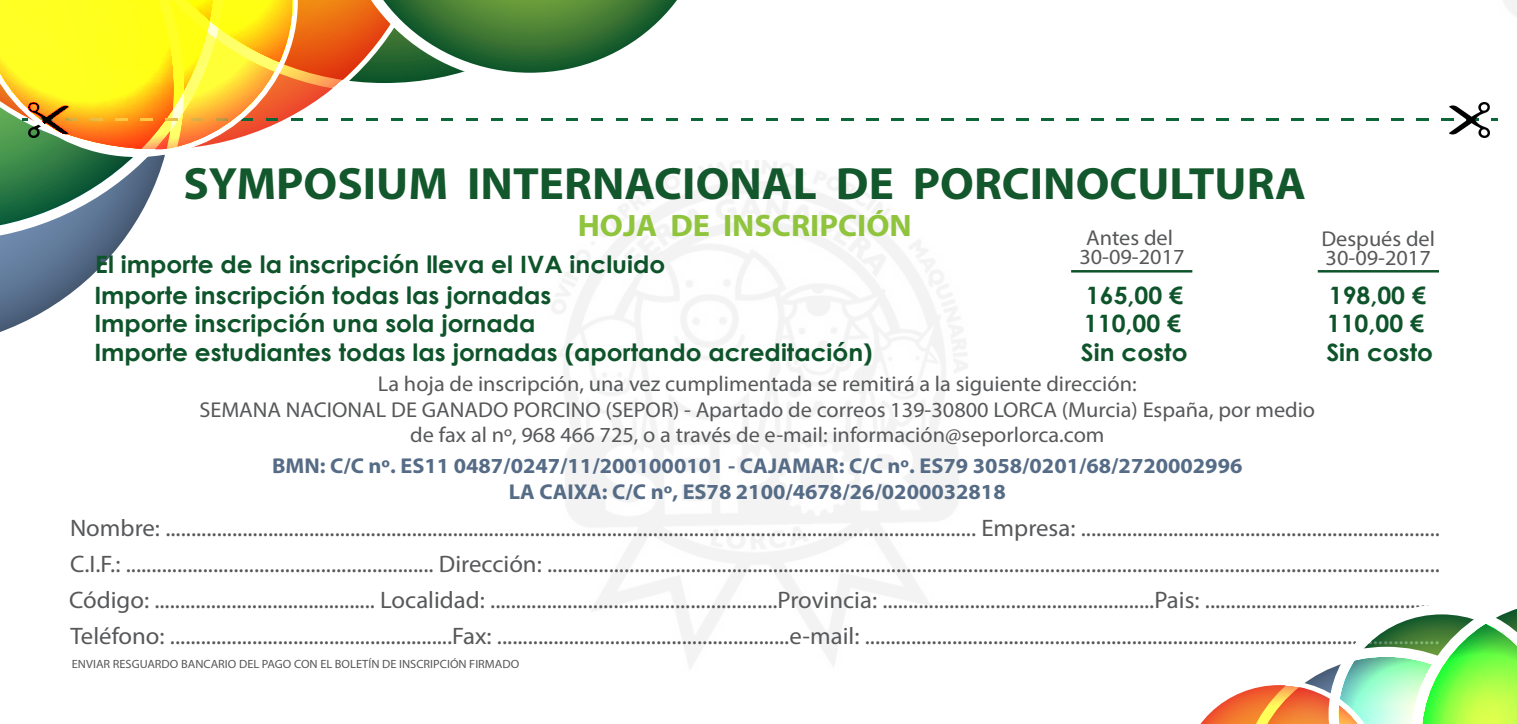
<style>
.page{position:relative;width:1517px;height:724px;background:#fff}
.page>*{position:absolute;margin:0;border:0;box-sizing:border-box;transform-origin:0 0}
.t1{font:700 45.5px "Myriad Pro";color:#13572c;scale:1.04 1}
.t2{font:700 31px "Myriad Pro";color:#90c43d;scale:1.04 1}
.t3{font:24px/35.8px "Myriad Pro";color:#57585a;text-align:justify;scale:1.04 1}
.t4{font:700 24px "Century Gothic";color:#0e542a;scale:1.04 1}
.t5{font:21.5px/25.8px "Myriad Pro";color:#57585a;text-align:center;scale:1.04 1}
.t6{font:700 21.5px/25.8px "Myriad Pro";color:#566c86;text-align:center;scale:1.04 1}
.t7{font:12px "Myriad Pro";color:#57585a;scale:1.04 1}
</style>
<div class="page">
<img style="left:1481px;top:0;width:35px;height:138px">
<hr style="left:1071px;top:270px;width:121px;height:2px;background:#0e542a">
<svg style="left:298px;top:93px;width:130px;height:26px"></svg>
<svg style="left:0;top:157px;width:165px;height:175px"></svg>
<svg style="left:298px;top:0;width:41px;height:93px"></svg>
<svg style="left:339px;top:0;width:338px;height:83px"></svg>
<svg style="left:1201px;top:609px;width:315px;height:114px"></svg>
<svg style="left:316px;top:119px;width:12px;height:2px"></svg>
<svg style="left:341px;top:119px;width:12px;height:2px"></svg>
<svg style="left:366px;top:119px;width:12px;height:2px"></svg>
<svg style="left:391px;top:119px;width:12px;height:2px"></svg>
<svg style="left:416px;top:119px;width:12px;height:2px"></svg>
<svg style="left:441px;top:119px;width:12px;height:2px"></svg>
<svg style="left:466px;top:119px;width:12px;height:2px"></svg>
<svg style="left:491px;top:119px;width:12px;height:2px"></svg>
<svg style="left:516px;top:119px;width:12px;height:2px"></svg>
<svg style="left:541px;top:119px;width:12px;height:2px"></svg>
<svg style="left:566px;top:119px;width:12px;height:2px"></svg>
<svg style="left:591px;top:119px;width:12px;height:2px"></svg>
<svg style="left:616px;top:119px;width:12px;height:2px"></svg>
<svg style="left:641px;top:119px;width:12px;height:2px"></svg>
<svg style="left:666px;top:119px;width:12px;height:2px"></svg>
<svg style="left:691px;top:119px;width:12px;height:2px"></svg>
<svg style="left:716px;top:119px;width:12px;height:2px"></svg>
<svg style="left:741px;top:119px;width:12px;height:2px"></svg>
<svg style="left:766px;top:119px;width:12px;height:2px"></svg>
<svg style="left:791px;top:119px;width:12px;height:2px"></svg>
<svg style="left:816px;top:119px;width:12px;height:2px"></svg>
<svg style="left:841px;top:119px;width:12px;height:2px"></svg>
<svg style="left:866px;top:119px;width:12px;height:2px"></svg>
<svg style="left:891px;top:119px;width:12px;height:2px"></svg>
<svg style="left:916px;top:119px;width:12px;height:2px"></svg>
<svg style="left:941px;top:119px;width:12px;height:2px"></svg>
<svg style="left:966px;top:119px;width:12px;height:2px"></svg>
<svg style="left:991px;top:119px;width:12px;height:2px"></svg>
<svg style="left:1016px;top:119px;width:12px;height:2px"></svg>
<svg style="left:1041px;top:119px;width:12px;height:2px"></svg>
<svg style="left:1066px;top:119px;width:12px;height:2px"></svg>
<svg style="left:1091px;top:119px;width:12px;height:2px"></svg>
<svg style="left:1116px;top:119px;width:12px;height:2px"></svg>
<svg style="left:1141px;top:119px;width:12px;height:2px"></svg>
<svg style="left:1166px;top:119px;width:12px;height:2px"></svg>
<svg style="left:1191px;top:119px;width:12px;height:2px"></svg>
<svg style="left:1216px;top:119px;width:12px;height:2px"></svg>
<svg style="left:1241px;top:119px;width:12px;height:2px"></svg>
<svg style="left:1266px;top:119px;width:12px;height:2px"></svg>
<svg style="left:1291px;top:119px;width:12px;height:2px"></svg>
<svg style="left:1316px;top:119px;width:12px;height:2px"></svg>
<svg style="left:1341px;top:119px;width:12px;height:2px"></svg>
<svg style="left:1366px;top:119px;width:12px;height:2px"></svg>
<svg style="left:1391px;top:119px;width:12px;height:2px"></svg>
<svg style="left:1416px;top:119px;width:12px;height:2px"></svg>
<svg style="left:1441px;top:119px;width:8px;height:2px"></svg>
<svg style="left:1491px;top:119px;width:6px;height:2px"></svg>
<img style="left:1449px;top:102px;width:40px;height:35px">
<svg style="left:0;top:0;width:298px;height:157px"></svg>
<hr style="left:1317px;top:270px;width:121px;height:2px;background:#0e542a">
<h1 class="t1" style="left:183px;top:154px;width:1080px">SYMPOSIUM INTERNACIONAL DE PORCINOCULTURA</h1>
<p class="t2" style="left:577px;top:205px;width:323px">HOJA DE INSCRIPCIÓN</p>
<p class="t5" style="left:1079px;top:228px;width:103px;line-height:19px">Antes del<br>30-09-2017</p>
<p class="t4" style="left:95px;top:249px;width:549px">El importe de la inscripción lleva el IVA incluido</p>
<p class="t5" style="left:1321px;top:229px;width:111px;line-height:19px;text-align:left">Después del<br>30-09-2017</p>
<p class="t4" style="left:94px;top:279px;width:441px">Importe inscripción todas las jornadas</p>
<p class="t4" style="left:1085px;top:279px;width:95px">165,00 €</p>
<p class="t4" style="left:1328px;top:279px;width:95px">198,00 €</p>
<p class="t4" style="left:94px;top:308px;width:426px">Importe inscripción una sola jornada</p>
<p class="t4" style="left:1083px;top:308px;width:95px">110,00 €</p>
<p class="t4" style="left:1326px;top:308px;width:95px">110,00 €</p>
<p class="t4" style="left:94px;top:337px;width:750px">Importe estudiantes todas las jornadas (aportando acreditación)</p>
<p class="t4" style="left:1080px;top:337px;width:104px">Sin costo</p>
<p class="t4" style="left:1326px;top:337px;width:104px">Sin costo</p>
<p class="t5" style="left:199px;top:370px;width:1074px">La hoja de inscripción, una vez cumplimentada se remitirá a la siguiente dirección:<br>SEMANA NACIONAL DE GANADO PORCINO (SEPOR) - Apartado de correos 139-30800 LORCA (Murcia) España, por medio de fax al nº, 968 466 725, o a través de e-mail: información@seporlorca.com</p>
<p class="t6" style="left:272px;top:452px;width:934px">BMN: C/C nº. ES11 0487/0247/11/2001000101 - CAJAMAR: C/C nº. ES79 3058/0201/68/2720002996<br>LA CAIXA: C/C nº, ES78 2100/4678/26/0200032818</p>
<p class="t3" style="left:69px;top:509px;width:1320px">Nombre: .............................................................................................................................................................. Empresa: ......................................................................<br>C.I.F.: ............................................................ Dirección: ..............................................................................................................................................................................<br>Código: ........................................... Localidad: ........................................................Provincia: .....................................................Pais: ..............................................<br>Teléfono: .......................................................Fax: .........................................................e-mail: ................................................................................................................</p>
<p class="t7" style="left:72px;top:656px;width:431px">ENVIAR RESGUARDO BANCARIO DEL PAGO CON EL BOLETÍN DE INSCRIPCIÓN FIRMADO</p>
</div>
